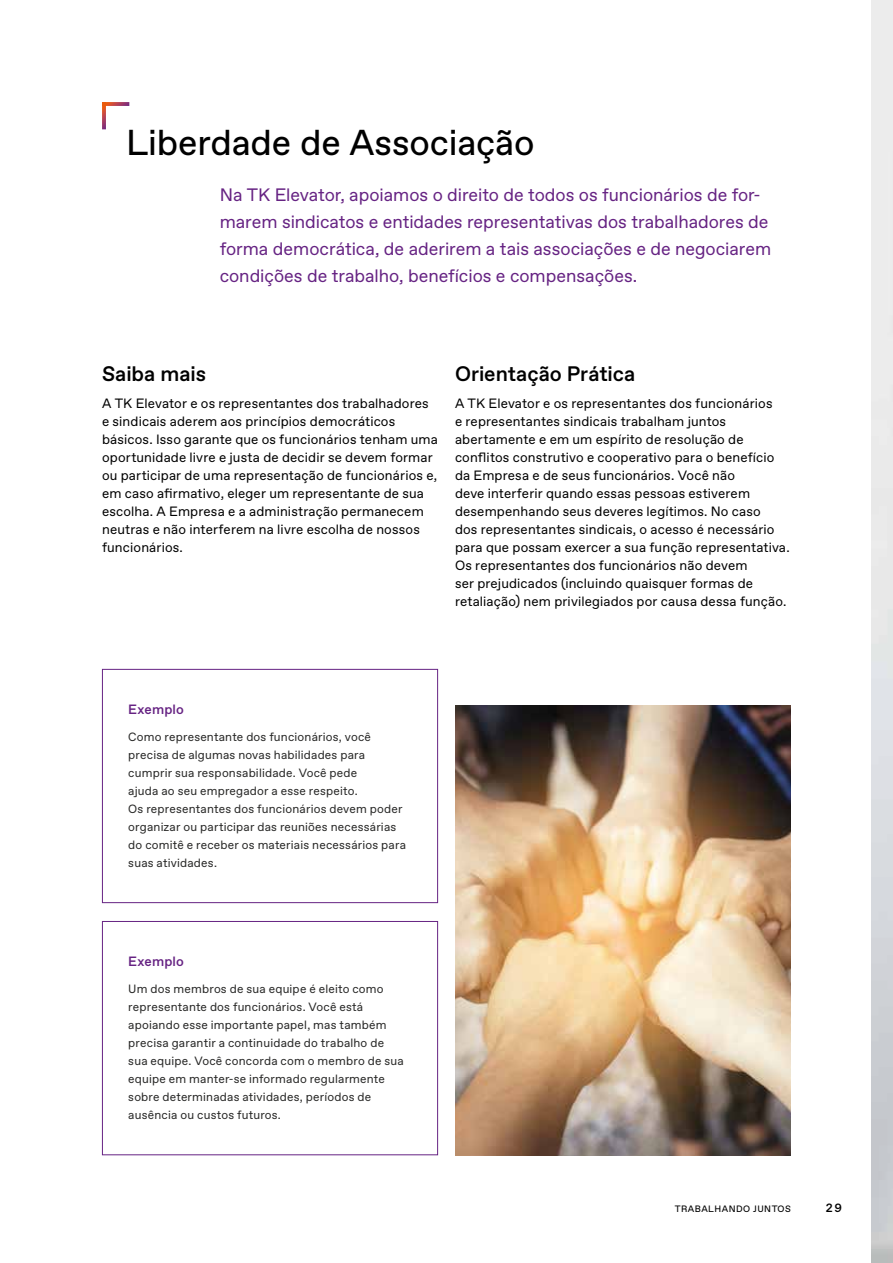
<style>
.page{position:relative;width:893px;height:1263px;background:#fff}
.page>*{position:absolute;margin:0;border:0;box-sizing:border-box;transform-origin:0 0}
.t1{font:36px "TKE Type";letter-spacing:-.005em;color:#000}
.t2{font:500 21px "TKE Type";letter-spacing:-.005em;color:#000}
.t3{font:18px/27px "TKE Type";color:#662383}
.t4{font:13.5px/18px "TKE Type";letter-spacing:.01em;color:#000}
.t5{font:500 13.5px "TKE Type";letter-spacing:.015em;color:#662383}
.t6{font:12px/18px "TKE Type";letter-spacing:.015em;color:#282827}
.t7{font:500 12px "TKE Type";color:#000}
.t8{font:9.3px "TKE Type";letter-spacing:.05em;color:#000}
</style>
<div class="page">
<svg style="left:102px;top:106px;width:4px;height:23px"></svg>
<svg style="left:102px;top:102px;width:27px;height:4px"></svg>
<div style="left:102px;top:669px;width:336px;height:234px;border:1px solid #662383"></div>
<div style="left:102px;top:921px;width:336px;height:234px;border:1px solid #662383"></div>
<img style="left:455px;top:705px;width:336px;height:450px">
<h1 class="t1" style="left:126px;top:121px;width:410px">Liberdade de Associação</h1>
<p class="t3" style="left:220px;top:182px;width:553px">Na TK Elevator, apoiamos o direito de todos os funcionários de for&shy;marem sindicatos e entidades representativas dos trabalhadores de forma democrática, de aderirem a tais associações e de negociarem condições de trabalho, benefícios e compensações.</p>
<h2 class="t2" style="left:102px;top:361px;width:106px">Saiba mais</h2>
<p class="t4" style="left:102px;top:395px;width:337px">A TK Elevator e os representantes dos trabalhadores e sindicais aderem aos princípios democráticos básicos. Isso garante que os funcionários tenham uma oportunidade livre e justa de decidir se devem formar ou participar de uma representação de funcionários e, em caso afirmativo, eleger um representante de sua escolha. A Empresa e a administração permanecem neutras e não interferem na livre escolha de nossos funcionários.</p>
<h2 class="t2" style="left:455px;top:361px;width:182px">Orientação Prática</h2>
<p class="t4" style="left:455px;top:395px;width:336px">A TK Elevator e os representantes dos funcionários<br>e representantes sindicais trabalham juntos abertamente e em um espírito de resolução de conflitos construtivo e cooperativo para o benefício da Empresa e de seus funcionários. Você não<br>deve interferir quando essas pessoas estiverem desempenhando seus deveres legítimos. No caso<br>dos representantes sindicais, o acesso é necessário para que possam exercer a sua função representativa.<br>Os representantes dos funcionários não devem<br>ser prejudicados (incluindo quaisquer formas de retaliação) nem privilegiados por causa dessa função.</p>
<p class="t5" style="left:128px;top:701px;width:57px">Exemplo</p>
<p class="t6" style="left:128px;top:728px;width:279px">Como representante dos funcionários, você precisa de algumas novas habilidades para cumprir sua responsabilidade. Você pede<br>ajuda ao seu empregador a esse respeito.<br>Os representantes dos funcionários devem poder organizar ou participar das reuniões necessárias do comitê e receber os materiais necessários para suas atividades.</p>
<p class="t5" style="left:128px;top:953px;width:57px">Exemplo</p>
<p class="t6" style="left:128px;top:980px;width:277px">Um dos membros de sua equipe é eleito como representante dos funcionários. Você está apoiando esse importante papel, mas também precisa garantir a continuidade do trabalho de sua equipe. Você concorda com o membro de sua equipe em manter-se informado regularmente sobre determinadas atividades, períodos de ausência ou custos futuros.</p>
<p class="t8" style="left:675px;top:1203px;width:118px">TRABALHANDO JUNTOS</p>
<p class="t7" style="left:826px;top:1201px;width:18px">29</p>
</div>
